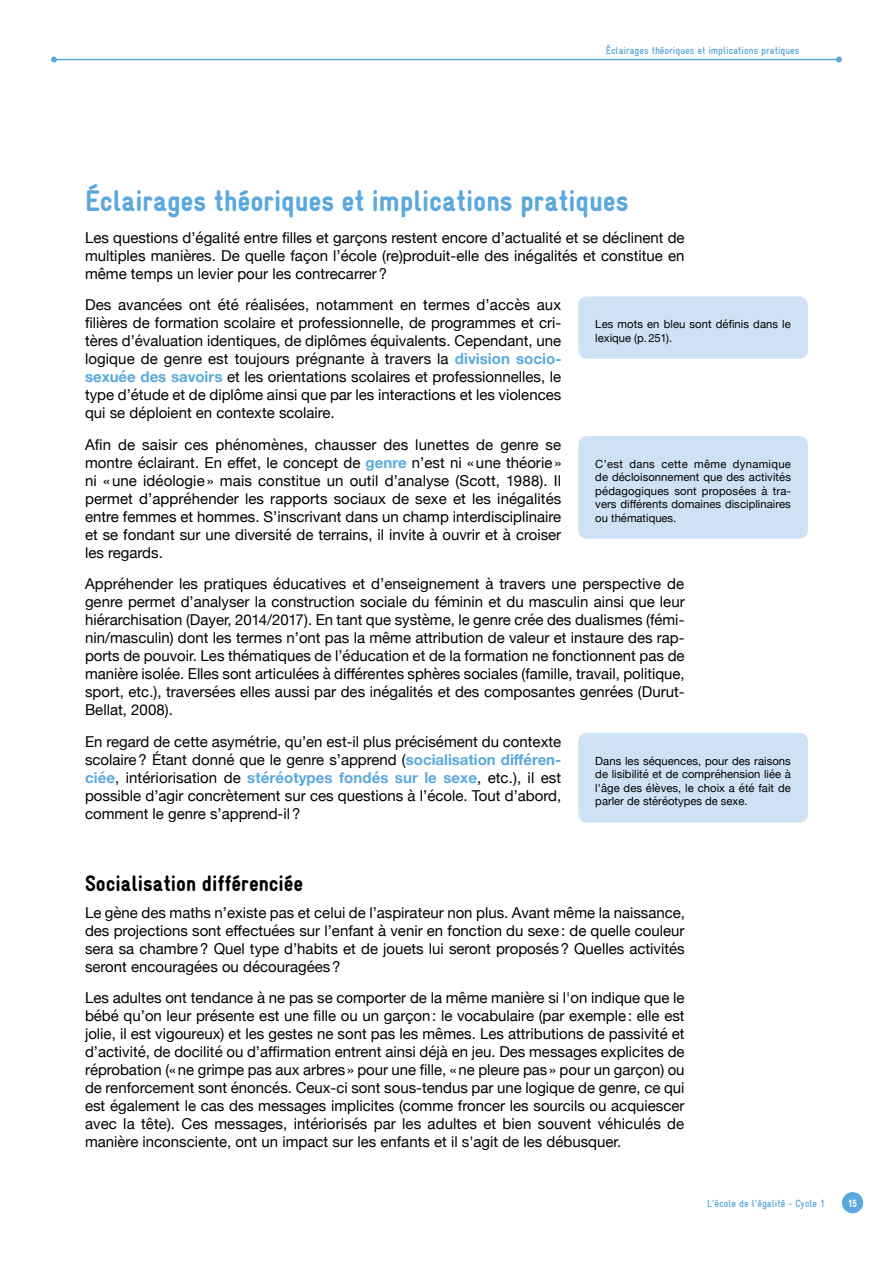
<style>
.page{position:relative;width:893px;height:1263px;background:#fff}
.page>*{position:absolute;margin:0;border:0;box-sizing:border-box;transform-origin:0 0}
.t1{font:900 condensed 30px "Gravur";color:#5ba9dc}
.t2{font:900 condensed 22.5px "Gravur";color:#000}
.t3{font:15px/18px "Helvetica Neue";color:#000;text-align:justify}
.t4{font:11.25px/13.5px "Helvetica Neue";letter-spacing:.005em;color:#000;text-align:justify}
.t5{font:700 condensed 10.5px "Gravur";color:#5ba9dc}
.t6{font:900 condensed 10.5px "Gravur";color:#fff}
.s1{font-weight:700;color:#5ba9dc}
</style>
<div class="page">
<div style="left:842px;top:1192px;width:21px;height:21px;background:#5ba9dc;border-radius:50%"></div>
<hr style="left:54px;top:59px;width:785px;height:1px;background:#5ba9dc">
<svg style="left:51px;top:57px;width:6px;height:6px"></svg>
<svg style="left:836px;top:57px;width:6px;height:6px"></svg>
<div style="left:578px;top:436px;width:230px;height:103px;background:#cfe2f5;border-radius:9px"></div>
<div style="left:578px;top:733px;width:230px;height:90px;background:#cfe2f5;border-radius:9px"></div>
<div style="left:578px;top:296px;width:230px;height:63px;background:#cfe2f5;border-radius:9px"></div>
<p class="t5" style="left:606px;top:45px;width:195px">Éclairages théoriques et implications pratiques</p>
<h1 class="t1" style="left:85px;top:184px;width:545px">Éclairages théoriques et implications pratiques</h1>
<p class="t3" style="left:85px;top:229px;width:601px">Les questions d’égalité entre filles et garçons restent encore d’actualité et se déclinent de multiples manières. De quelle façon l’école (re)produit-elle des inégalités et constitue en même temps un levier pour les contrecarrer?</p>
<p class="t3" style="left:85px;top:297px;width:478px">Des avancées ont été réalisées, notamment en termes d’accès aux filières de formation scolaire et professionnelle, de programmes et cri&shy;tères d’évaluation identiques, de diplômes équivalents. Cependant, une logique de genre est toujours prégnante à travers la <span class="s1">division socio&shy;sexuée des savoirs</span> et les orientations scolaires et professionnelles, le type d’étude et de diplôme ainsi que par les interactions et les violences qui se déploient en contexte scolaire.</p>
<p class="t3" style="left:85px;top:436px;width:478px">Afin de saisir ces phénomènes, chausser des lunettes de genre se montre éclairant. En effet, le concept de <span class="s1">genre</span> n’est ni «une théorie» ni «une idéologie » mais constitue un outil d’analyse (Scott, 1988). Il permet d’appréhender les rapports sociaux de sexe et les inégalités entre femmes et hommes. S’inscrivant dans un champ interdisciplinaire et se fondant sur une diversité de terrains, il invite à ouvrir et à croiser les regards.</p>
<p class="t3" style="left:85px;top:576px;width:601px">Appréhender les pratiques éducatives et d’enseignement à travers une perspective de genre permet d’analyser la construction sociale du féminin et du masculin ainsi que leur hiérarchisation (Dayer, 2014/2017). En tant que système, le genre crée des dualismes (fémi&shy;nin/masculin) dont les termes n’ont pas la même attribution de valeur et instaure des rap&shy;ports de pouvoir. Les thématiques de l’éducation et de la formation ne fonctionnent pas de manière isolée. Elles sont articulées à différentes sphères sociales (famille, travail, politique, sport, etc.), traversées elles aussi par des inégalités et des composantes genrées (Durut-Bellat, 2008).</p>
<p class="t3" style="left:85px;top:733px;width:478px">En regard de cette asymétrie, qu’en est-il plus précisément du contexte scolaire? Étant donné que le genre s’apprend (<span class="s1">socialisation différen&shy;ciée</span>, intériorisation de <span class="s1">stéréotypes fondés sur le sexe</span>, etc.), il est possible d’agir concrètement sur ces questions à l’école. Tout d’abord, comment le genre s’apprend-il?</p>
<p class="t4" style="left:595px;top:318px;width:197px">Les mots en bleu sont définis dans le lexique (p.251).</p>
<p class="t4" style="left:595px;top:457px;width:197px">C’est dans cette même dynamique de décloisonnement que des activités pédagogiques sont proposées à tra&shy;vers différents domaines disciplinaires ou thématiques.</p>
<p class="t4" style="left:595px;top:754px;width:197px">Dans les séquences, pour des raisons de lisibilité et de compréhension liée à l'âge des élèves, le choix a été fait de parler de stéréotypes de sexe.</p>
<h2 class="t2" style="left:85px;top:870px;width:220px">Socialisation différenciée</h2>
<p class="t3" style="left:85px;top:904px;width:601px">Le gène des maths n’existe pas et celui de l’aspirateur non plus. Avant même la naissance, des projections sont effectuées sur l’enfant à venir en fonction du sexe: de quelle couleur sera sa chambre? Quel type d’habits et de jouets lui seront proposés? Quelles activités seront encouragées ou découragées?</p>
<p class="t3" style="left:85px;top:990px;width:601px">Les adultes ont tendance à ne pas se comporter de la même manière si l'on indique que le bébé qu’on leur présente est une fille ou un garçon: le vocabulaire (par exemple: elle est jolie, il est vigoureux) et les gestes ne sont pas les mêmes. Les attributions de passivité et d’activité, de docilité ou d’affirmation entrent ainsi déjà en jeu. Des messages explicites de réprobation («ne grimpe pas aux arbres» pour une fille, «ne pleure pas» pour un garçon) ou de renforcement sont énoncés. Ceux-ci sont sous-tendus par une logique de genre, ce qui est également le cas des messages implicites (comme froncer les sourcils ou acquiescer avec la tête). Ces messages, intériorisés par les adultes et bien souvent véhiculés de manière inconsciente, ont un impact sur les enfants et il s'agit de les débusquer.</p>
<p class="t5" style="left:707px;top:1197px;width:119px">L'école de l'égalité - Cycle 1</p>
<p class="t6" style="left:848px;top:1197px;width:11px">15</p>
</div>
